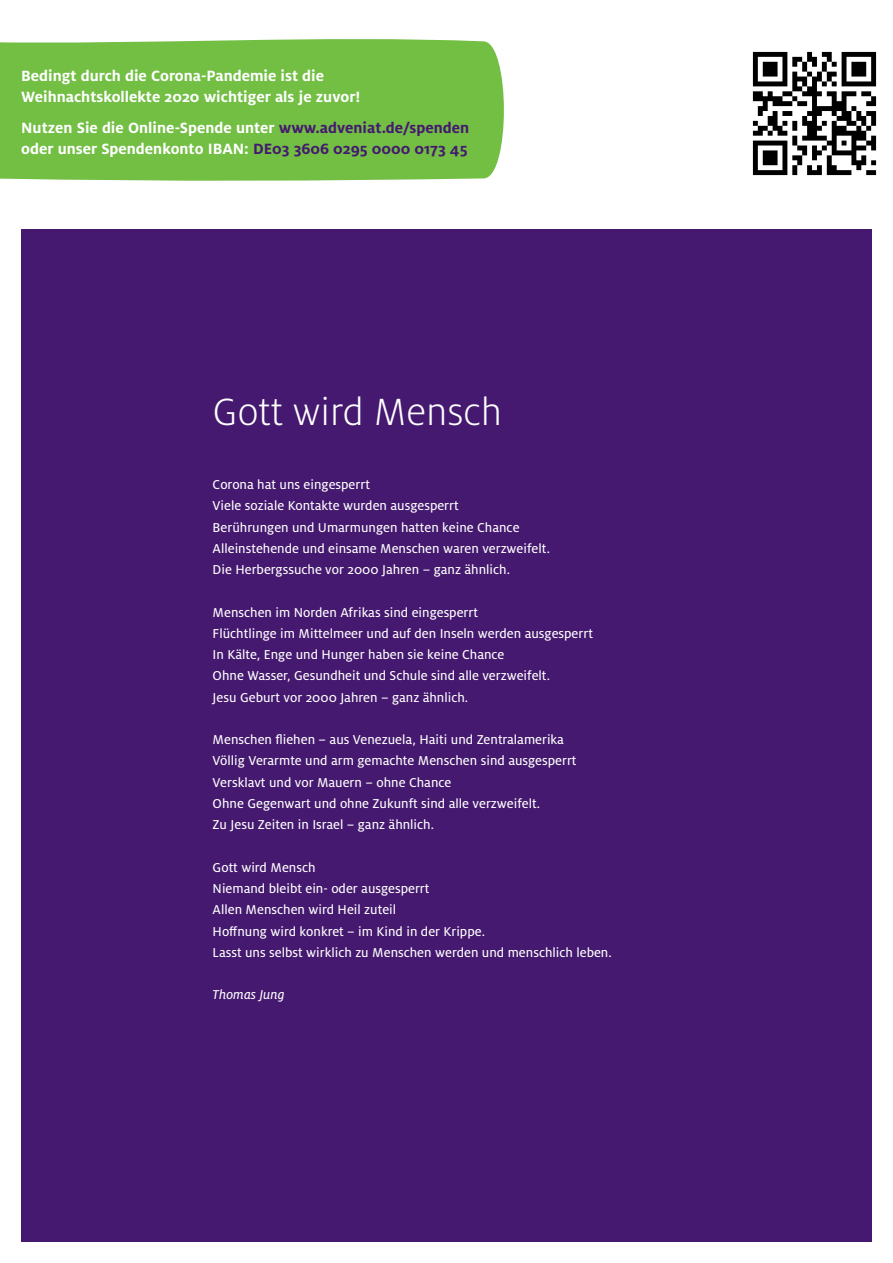
<style>
.page{position:relative;width:893px;height:1263px;background:#fff}
.page>*{position:absolute;margin:0;border:0;box-sizing:border-box;transform-origin:0 0}
.t1{font:300 42px "Milo OT";color:#fff}
.t2{font:700 16.5px/21px "Milo OT";color:#fff}
.t3{font:14.25px/21.3px "Milo OT Text";color:#fff}
.t4{font:14.25px "Milo OT Text Ita";color:#fff}
.s1{color:#45196f}
</style>
<div class="page">
<div style="left:21px;top:230px;width:851px;height:1012px;background:#45196f"></div>
<div style="left:0;top:39px;width:504px;height:142px;background:#72bf44"></div>
<img style="left:752px;top:51px;width:125px;height:125px">
<p class="t2" style="left:21px;top:65px;width:341px">Bedingt durch die Corona-Pandemie ist die<br>Weihnachtskollekte 2020 wichtiger als je zuvor!</p>
<p class="t2" style="left:21px;top:118px;width:449px">Nutzen Sie die Online-Spende unter <span class="s1">www.adveniat.de/spenden </span>oder unser Spendenkonto IBAN: <span class="s1">DE03 3606 0295 0000 0173 45</span></p>
<h1 class="t1" style="left:213px;top:389px;width:291px">Gott wird Mensch</h1>
<p class="t3" style="left:213px;top:474px;width:339px">Corona hat uns eingesperrt<br>Viele soziale Kontakte wurden ausgesperrt<br>Berührungen und Umarmungen hatten keine Chance Alleinstehende und einsame Menschen waren verzweifelt.<br>Die Herbergssuche vor 2000 Jahren – ganz ähnlich.</p>
<p class="t3" style="left:213px;top:602px;width:382px">Menschen im Norden Afrikas sind eingesperrt<br>Flüchtlinge im Mittelmeer und auf den Inseln werden ausgesperrt In Kälte, Enge und Hunger haben sie keine Chance<br>Ohne Wasser, Gesundheit und Schule sind alle verzweifelt.<br>Jesu Geburt vor 2000 Jahren – ganz ähnlich.</p>
<p class="t3" style="left:213px;top:729px;width:365px">Menschen fliehen – aus Venezuela, Haiti und Zentralamerika Völlig Verarmte und arm gemachte Menschen sind ausgesperrt Versklavt und vor Mauern – ohne Chance<br>Ohne Gegenwart und ohne Zukunft sind alle verzweifelt.<br>Zu Jesu Zeiten in Israel – ganz ähnlich.</p>
<p class="t3" style="left:213px;top:857px;width:401px">Gott wird Mensch<br>Niemand bleibt ein- oder ausgesperrt<br>Allen Menschen wird Heil zuteil<br>Hoffnung wird konkret – im Kind in der Krippe.<br>Lasst uns selbst wirklich zu Menschen werden und menschlich leben.</p>
<p class="t4" style="left:213px;top:987px;width:74px">Thomas Jung</p>
</div>
